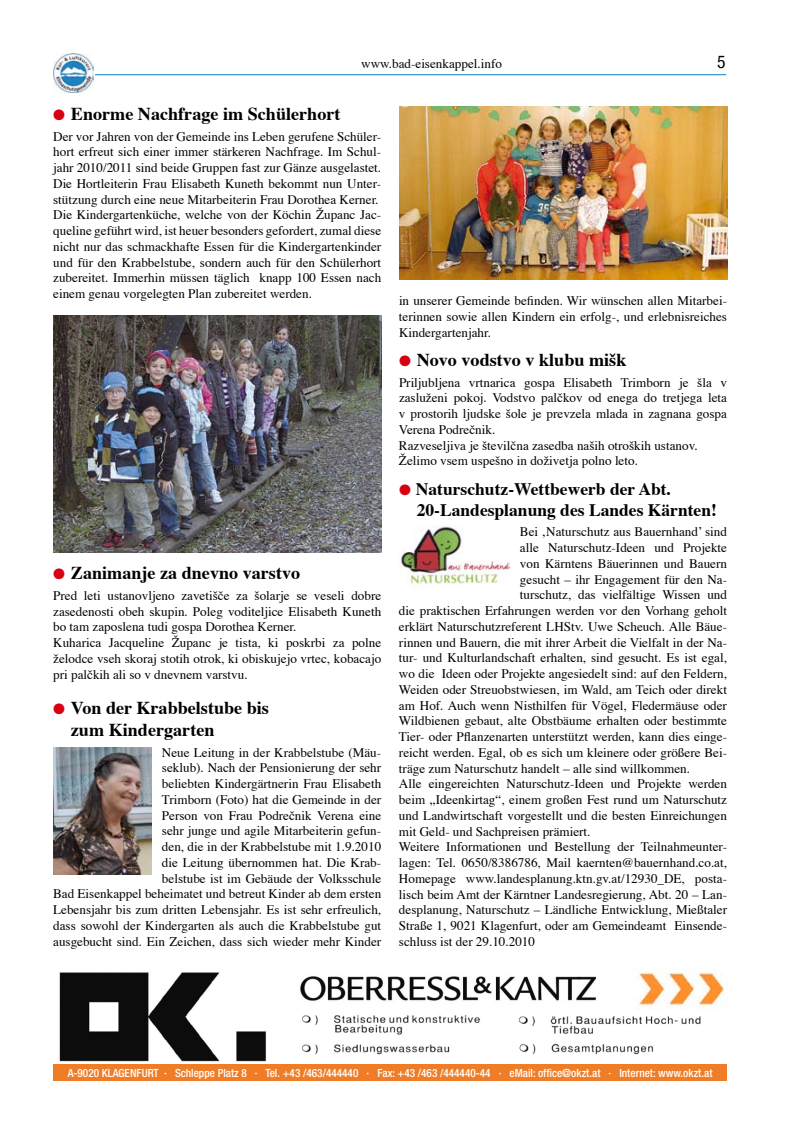
<style>
.page{position:relative;width:798px;height:1134px;background:#fff}
.page>*{position:absolute;margin:0;border:0;box-sizing:border-box;transform-origin:0 0}
.t1{font:700 18.12px/21.8px "Times CE";color:#000}
.t2{font:700 17.5px/21px "Times CE";color:#000}
.t3{font:condensed 17.5px "Helvetica Neue";color:#000}
.t4{font:13.12px/15.8px "Times CE";color:#000}
.t5{font:500 condensed 11.25px "Helvetica Neue";color:#fff}
.s1{color:#d90015}
</style>
<div class="page">
<img style="left:53px;top:53px;width:40px;height:40px">
<hr style="left:95px;top:74px;width:631px;height:1px;background:#0e81c0">
<img style="left:53px;top:315px;width:328px;height:238px">
<img style="left:53px;top:748px;width:98px;height:126px">
<img style="left:399px;top:106px;width:327px;height:174px">
<img style="left:399px;top:525px;width:110px;height:60px">
<img style="left:59px;top:972px;width:207px;height:90px">
<img style="left:302px;top:1015px;width:178px;height:40px">
<img style="left:300px;top:976px;width:297px;height:25px">
<img style="left:638px;top:968px;width:87px;height:40px">
<img style="left:518px;top:1016px;width:183px;height:18px">
<div style="left:53px;top:1064px;width:673px;height:17px;background:#ef7d27"></div>
<img style="left:519px;top:1044px;width:134px;height:11px">
<p class="t4" style="left:361px;top:57px;width:142px">www.bad-eisenkappel.info</p>
<h2 class="t3" style="left:717px;top:52px;width:10px">5</h2>
<h1 class="t1" style="left:53px;top:104px;width:289px"><span class="s1">●</span> Enorme Nachfrage im Schülerhort</h1>
<p class="t4" style="left:53px;top:129px;width:329px">Der vor Jahren von der Gemeinde ins Leben gerufene Schüler&shy;hort erfreut sich einer immer stärkeren Nachfrage. Im Schul&shy;jahr 2010/2011 sind beide Gruppen fast zur Gänze ausgelastet.<br>Die Hortleiterin Frau Elisabeth Kuneth bekommt nun Unter&shy;stützung durch eine neue Mitarbeiterin Frau Dorothea Kerner.<br>Die Kindergartenküche, welche von der Köchin Županc Jac&shy;queline geführt wird, ist heuer besonders gefordert, zumal diese nicht nur das schmackhafte Essen für die Kindergartenkinder und für den Krabbelstube, sondern auch für den Schülerhort zubereitet. Immerhin müssen täglich knapp 100 Essen nach einem genau vorgelegten Plan zubereitet werden.</p>
<h1 class="t1" style="left:53px;top:563px;width:248px"><span class="s1">●</span> Zanimanje za dnevno varstvo</h1>
<p class="t4" style="left:53px;top:588px;width:329px">Pred leti ustanovljeno zavetišče za šolarje se veseli dobre zasedenosti obeh skupin. Poleg voditeljice Elisabeth Kuneth bo tam zaposlena tudi gospa Dorothea Kerner.<br>Kuharica Jacqueline Županc je tista, ki poskrbi za polne želodce vseh skoraj stotih otrok, ki obiskujejo vrtec, kobacajo pri palčkih ali so v dnevnem varstvu.</p>
<h1 class="t1" style="left:71px;top:698px;width:199px;text-indent:-18px"><span class="s1">●</span> Von der Krabbelstube bis zum Kindergarten</h1>
<p class="t4" style="left:53px;top:745px;width:329px;text-align:right">Neue Leitung in der Krabbelstube (Mäu-<br>seklub). Nach der Pensionierung der sehr<br>beliebten Kindergärtnerin Frau Elisabeth<br>Trimborn (Foto) hat die Gemeinde in der<br>Person von Frau Podrečnik Verena eine<br>sehr junge und agile Mitarbeiterin gefun-<br>den, die in der Krabbelstube mit 1.9.2010<br>die Leitung übernommen hat. Die Krab-<br>belstube ist im Gebäude der Volksschule<br>Bad Eisenkappel beheimatet und betreut Kinder ab dem ersten Lebensjahr bis zum dritten Lebensjahr. Es ist sehr erfreulich, dass sowohl der Kindergarten als auch die Krabbelstube gut ausgebucht sind. Ein Zeichen, dass sich wieder mehr Kinder</p>
<p class="t4" style="left:399px;top:294px;width:329px;text-align:justify">in unserer Gemeinde befinden. Wir wünschen allen Mitarbei&shy;terinnen sowie allen Kindern ein erfolg-, und erlebnisreiches Kindergartenjahr.</p>
<h1 class="t1" style="left:399px;top:350px;width:229px"><span class="s1">●</span> Novo vodstvo v klubu mišk</h1>
<p class="t4" style="left:399px;top:375px;width:329px">Priljubljena vrtnarica gospa Elisabeth Trimborn je šla v zasluženi pokoj. Vodstvo palčkov od enega do tretjega leta v prostorih ljudske šole je prevzela mlada in zagnana gospa Verena Podrečnik.<br>Razveseljiva je številčna zasedba naših otroških ustanov.<br>Želimo vsem uspešno in doživetja polno leto.</p>
<h2 class="t2" style="left:416px;top:479px;width:301px;text-indent:-18px"><span class="s1">●</span> Naturschutz-Wettbewerb der Abt.<br>20-Landesplanung des Landes Kärnten!</h2>
<p class="t4" style="left:519px;top:525px;width:208px">Bei ‚Naturschutz aus Bauernhand’ sind</p>
<p class="t4" style="left:519px;top:540px;width:208px">alle Naturschutz-Ideen und Projekte</p>
<p class="t4" style="left:519px;top:556px;width:208px">von Kärntens Bäuerinnen und Bauern</p>
<p class="t4" style="left:519px;top:572px;width:208px">gesucht – ihr Engagement für den Na-</p>
<p class="t4" style="left:519px;top:588px;width:208px">turschutz, das vielfältige Wissen und</p>
<p class="t4" style="left:399px;top:603px;width:329px">die praktischen Erfahrungen werden vor den Vorhang geholt</p>
<p class="t4" style="left:399px;top:619px;width:329px">erklärt Naturschutzreferent LHStv. Uwe Scheuch. Alle Bäue-</p>
<p class="t4" style="left:399px;top:635px;width:329px">rinnen und Bauern, die mit ihrer Arbeit die Vielfalt in der Na-</p>
<p class="t4" style="left:399px;top:651px;width:329px">tur- und Kulturlandschaft erhalten, sind gesucht. Es ist egal,</p>
<p class="t4" style="left:399px;top:666px;width:329px">wo die Ideen oder Projekte angesiedelt sind: auf den Feldern,</p>
<p class="t4" style="left:399px;top:682px;width:329px">Weiden oder Streuobstwiesen, im Wald, am Teich oder direkt</p>
<p class="t4" style="left:399px;top:698px;width:329px">am Hof. Auch wenn Nisthilfen für Vögel, Fledermäuse oder</p>
<p class="t4" style="left:399px;top:714px;width:329px">Wildbienen gebaut, alte Obstbäume erhalten oder bestimmte</p>
<p class="t4" style="left:399px;top:729px;width:329px">Tier- oder Pflanzenarten unterstützt werden, kann dies einge-</p>
<p class="t4" style="left:399px;top:745px;width:329px">reicht werden. Egal, ob es sich um kleinere oder größere Bei-</p>
<p class="t4" style="left:399px;top:761px;width:292px">träge zum Naturschutz handelt – alle sind willkommen.</p>
<p class="t4" style="left:399px;top:777px;width:329px">Alle eingereichten Naturschutz-Ideen und Projekte werden</p>
<p class="t4" style="left:399px;top:792px;width:329px">beim „Ideenkirtag“, einem großen Fest rund um Naturschutz</p>
<p class="t4" style="left:399px;top:808px;width:329px">und Landwirtschaft vorgestellt und die besten Einreichungen</p>
<p class="t4" style="left:399px;top:824px;width:193px">mit Geld- und Sachpreisen prämiert.</p>
<p class="t4" style="left:399px;top:840px;width:329px">Weitere Informationen und Bestellung der Teilnahmeunter-</p>
<p class="t4" style="left:399px;top:855px;width:329px">lagen: Tel. 0650/8386786, Mail kaernten@bauernhand.co.at,</p>
<p class="t4" style="left:399px;top:871px;width:329px">Homepage www.landesplanung.ktn.gv.at/12930_DE, posta-</p>
<p class="t4" style="left:399px;top:887px;width:329px">lisch beim Amt der Kärntner Landesregierung, Abt. 20 – Lan-</p>
<p class="t4" style="left:399px;top:903px;width:329px">desplanung, Naturschutz – Ländliche Entwicklung, Mießtaler</p>
<p class="t4" style="left:399px;top:918px;width:329px">Straße 1, 9021 Klagenfurt, oder am Gemeindeamt Einsende-</p>
<p class="t4" style="left:399px;top:934px;width:137px">schluss ist der 29.10.2010</p>
<p class="t5" style="left:68px;top:1066px;width:646px">A-9020 KlAgenfurt · Schleppe Platz 8 · tel. +43 /463/444440 · fax: +43 /463 /444440-44 · eMail: office@okzt.at · Internet: www.okzt.at</p>
</div>
